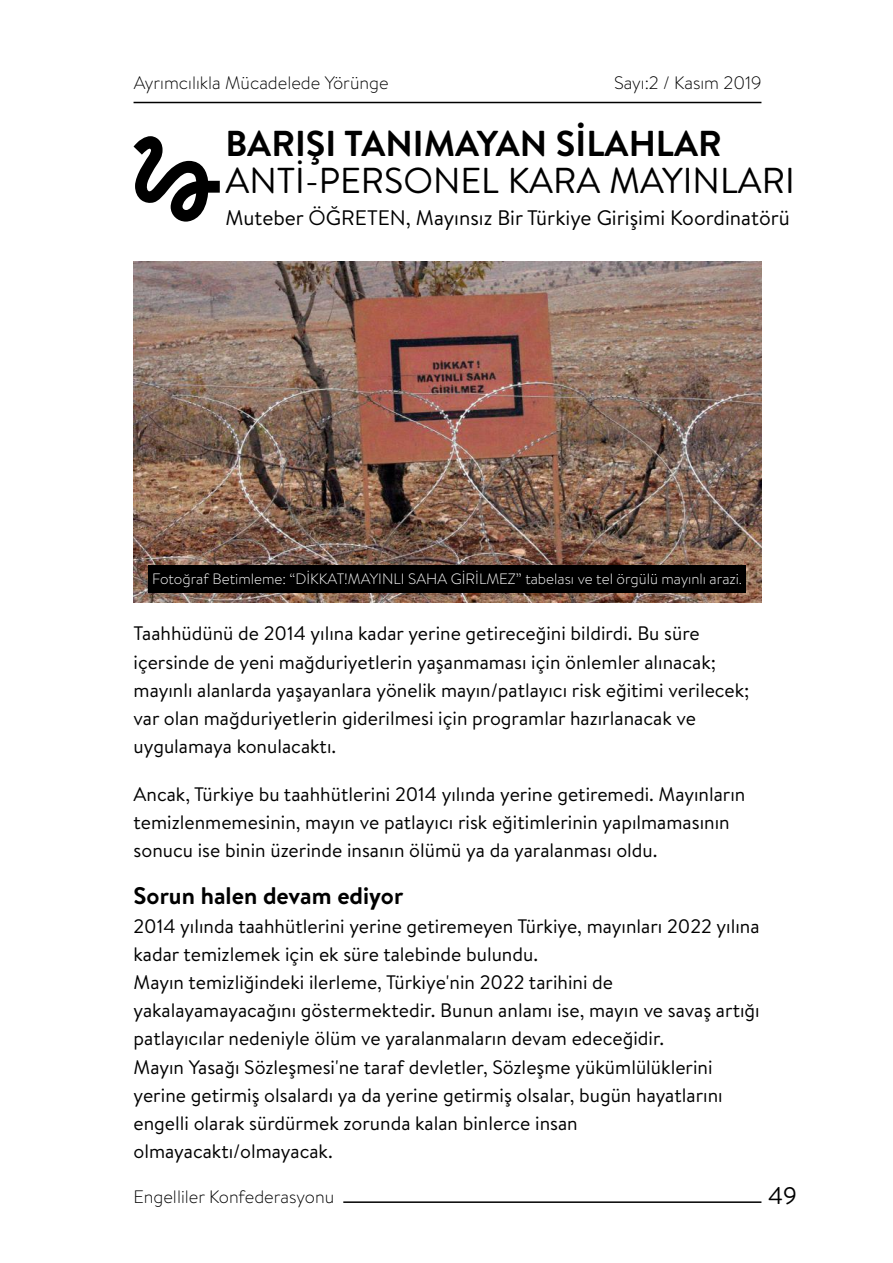
<style>
.page{position:relative;width:893px;height:1263px;background:#fff}
.page>*{position:absolute;margin:0;border:0;box-sizing:border-box;transform-origin:0 0}
.t1{font:36px "Brandon Text";color:#000}
.t2{font:700 36px "Brandon Text";color:#000}
.t3{font:700 24px "Brandon Text";color:#000}
.t4{font:24px "Brandon Text";color:#000}
.t5{font:21px "Brandon Text";color:#000}
.t6{font:19.5px/28.2px "Brandon Text";color:#000}
.t7{font:300 18px "Brandon Text";color:#000}
.t8{font:300 15px "Brandon Text";color:#fff}
</style>
<div class="page">
<img style="left:134px;top:262px;width:628px;height:340px">
<hr style="left:134px;top:102px;width:627px;height:1px;background:#000">
<hr style="left:343px;top:1201px;width:418px;height:2px;background:#000">
<svg style="left:134px;top:136px;width:86px;height:86px"></svg>
<div style="left:148px;top:566px;width:598px;height:27px;background:#000"></div>
<p class="t7" style="left:134px;top:70px;width:256px">Ayrımcılıkla Mücadelede Yörünge</p>
<p class="t7" style="left:614px;top:70px;width:149px">Sayı:2 / Kasım 2019</p>
<h1 class="t2" style="left:225px;top:119px;width:498px">BARIŞI TANIMAYAN SİLAHLAR</h1>
<h1 class="t1" style="left:225px;top:156px;width:571px">ANTİ-PERSONEL KARA MAYINLARI</h1>
<p class="t5" style="left:225px;top:203px;width:566px">Muteber ÖĞRETEN, Mayınsız Bir Türkiye Girişimi Koordinatörü</p>
<p class="t8" style="left:152px;top:568px;width:592px">Fotoğraf Betimleme: “DİKKAT!MAYINLI SAHA GİRİLMEZ” tabelası ve tel örgülü mayınlı arazi.</p>
<p class="t6" style="left:134px;top:619px;width:617px">Taahhüdünü de 2014 yılına kadar yerine getireceğini bildirdi. Bu süre içersinde de yeni mağduriyetlerin yaşanmaması için önlemler alınacak; mayınlı alanlarda yaşayanlara yönelik mayın/patlayıcı risk eğitimi verilecek; var olan mağduriyetlerin giderilmesi için programlar hazırlanacak ve uygulamaya konulacaktı.</p>
<p class="t6" style="left:134px;top:779px;width:613px">Ancak, Türkiye bu taahhütlerini 2014 yılında yerine getiremedi. Mayınların temizlenmemesinin, mayın ve patlayıcı risk eğitimlerinin yapılmamasının sonucu ise binin üzerinde insanın ölümü ya da yaralanması oldu.</p>
<p class="t3" style="left:134px;top:879px;width:271px">Sorun halen devam ediyor</p>
<p class="t6" style="left:134px;top:911px;width:628px">2014 yılında taahhütlerini yerine getiremeyen Türkiye, mayınları 2022 yılına kadar temizlemek için ek süre talebinde bulundu.<br>Mayın temizliğindeki ilerleme, Türkiye'nin 2022 tarihini de yakalayamayacağını göstermektedir. Bunun anlamı ise, mayın ve savaş artığı patlayıcılar nedeniyle ölüm ve yaralanmaların devam edeceğidir.<br>Mayın Yasağı Sözleşmesi'ne taraf devletler, Sözleşme yükümlülüklerini yerine getirmiş olsalardı ya da yerine getirmiş olsalar, bugün hayatlarını engelli olarak sürdürmek zorunda kalan binlerce insan olmayacaktı/olmayacak.</p>
<p class="t7" style="left:134px;top:1185px;width:202px">Engelliler Konfederasyonu</p>
<p class="t4" style="left:768px;top:1179px;width:30px">49</p>
</div>
